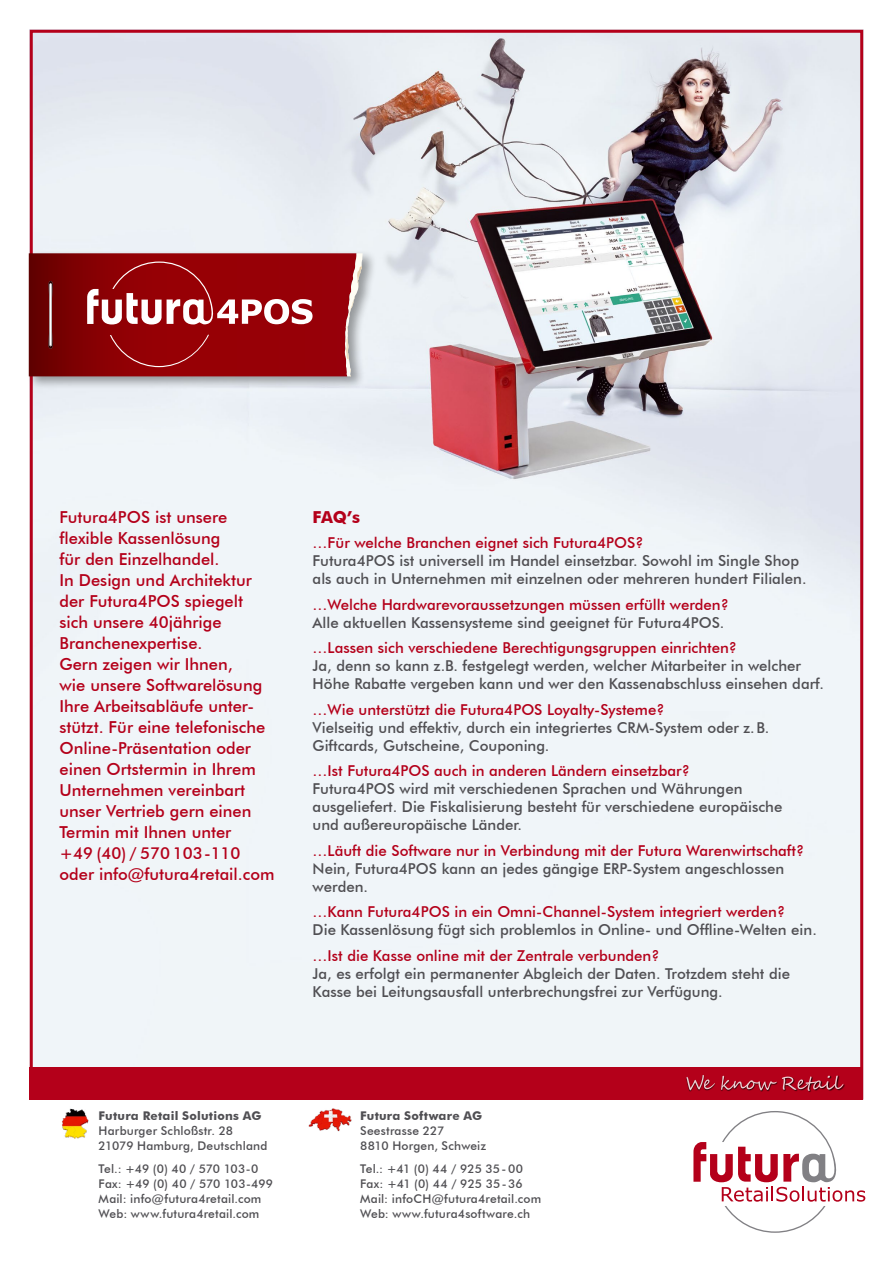
<style>
.page{position:relative;width:893px;height:1263px;background:#fff}
.page>*{position:absolute;margin:0;border:0;box-sizing:border-box;transform-origin:0 0}
.t1{font:500 16.5px/21px "Futura BT";color:#b4001a}
.t2{font:700 16.5px "Futura BT";color:#b4001a}
.t3{font:500 15px/18px "Futura BT";color:#504f53}
.t4{font:500 15px "Futura BT";color:#b4001a}
.t5{font:500 12px/15px "Futura BT";letter-spacing:.015em;color:#504f53}
.t6{font:700 12px "Futura BT";letter-spacing:.02em;color:#504f53}
</style>
<div class="page">
<img style="left:34px;top:34px;width:825px;height:1033px">
<div style="left:30px;top:1067px;width:833px;height:32px;background:#b4001a"></div>
<img style="left:689px;top:1083px;width:155px;height:9px">
<svg style="left:686px;top:1075px;width:29px;height:15px"></svg>
<svg style="left:721px;top:1075px;width:122px;height:16px"></svg>
<div style="left:27px;top:250px;width:350px;height:140px;background:#000;opacity:.37"></div>
<img style="left:62px;top:1108px;width:27px;height:31px">
<img style="left:308px;top:1108px;width:44px;height:24px">
<svg style="left:693px;top:1111px;width:172px;height:122px"></svg>
<svg style="left:29px;top:253px;width:334px;height:123px;background:#9a1f23"></svg>
<p class="t1" style="left:60px;top:506px;width:217px">Futura4POS ist unsere flexible Kassenlösung<br>für den Einzelhandel.<br>In Design und Architektur der Futura4POS spiegelt sich unsere 40jährige<br>Branchenexpertise.<br>Gern zeigen wir Ihnen,<br>wie unsere Softwarelösung<br>Ihre Arbeitsabläufe unter&shy;stützt. Für eine telefonische<br>Online-Präsentation oder einen Ortstermin in Ihrem<br>Unternehmen vereinbart unser Vertrieb gern einen<br>Termin mit Ihnen unter<br>+49 (40) / 570 103-110 oder info@futura4retail.com</p>
<p class="t2" style="left:313px;top:507px;width:49px">FAQ’s</p>
<p class="t4" style="left:313px;top:534px;width:332px">…Für welche Branchen eignet sich Futura4POS?</p>
<p class="t3" style="left:313px;top:552px;width:495px">Futura4POS ist universell im Handel einsetzbar. Sowohl im Single Shop als auch in Unternehmen mit einzelnen oder mehreren hundert Filialen.</p>
<p class="t4" style="left:313px;top:595px;width:418px">…Welche Hardwarevoraussetzungen müssen erfüllt werden?</p>
<p class="t3" style="left:313px;top:613px;width:413px">Alle aktuellen Kassensysteme sind geeignet für Futura4POS.</p>
<p class="t4" style="left:313px;top:639px;width:426px">…Lassen sich verschiedene Berechtigungsgruppen einrichten?</p>
<p class="t3" style="left:313px;top:657px;width:513px">Ja, denn so kann z.B. festgelegt werden, welcher Mitarbeiter in welcher<br>Höhe Rabatte vergeben kann und wer den Kassenabschluss einsehen darf.</p>
<p class="t4" style="left:313px;top:700px;width:353px">…Wie unterstützt die Futura4POS Loyalty-Systeme?</p>
<p class="t3" style="left:313px;top:718px;width:458px">Vielseitig und effektiv, durch ein integriertes CRM-System oder z.B.<br>Giftcards, Gutscheine, Couponing.</p>
<p class="t4" style="left:313px;top:762px;width:379px">…Ist Futura4POS auch in anderen Ländern einsetzbar?</p>
<p class="t3" style="left:313px;top:780px;width:471px">Futura4POS wird mit verschiedenen Sprachen und Währungen ausgeliefert. Die Fiskalisierung besteht für verschiedene europäische und außereuropäische Länder.</p>
<p class="t4" style="left:313px;top:841px;width:493px">…Läuft die Software nur in Verbindung mit der Futura Warenwirtschaft?</p>
<p class="t3" style="left:313px;top:859px;width:473px">Nein, Futura4POS kann an jedes gängige ERP-System angeschlossen werden.</p>
<p class="t4" style="left:313px;top:903px;width:474px">…Kann Futura4POS in ein Omni-Channel-System integriert werden?</p>
<p class="t3" style="left:313px;top:921px;width:506px">Die Kassenlösung fügt sich problemlos in Online- und Offline-Welten ein.</p>
<p class="t4" style="left:313px;top:946px;width:348px">…Ist die Kasse online mit der Zentrale verbunden?</p>
<p class="t3" style="left:313px;top:964px;width:479px">Ja, es erfolgt ein permanenter Abgleich der Daten. Trotzdem steht die<br>Kasse bei Leitungsausfall unterbrechungsfrei zur Verfügung.</p>
<p class="t6" style="left:99px;top:1108px;width:165px">Futura Retail Solutions AG</p>
<p class="t5" style="left:99px;top:1123px;width:170px">Harburger Schloßstr. 28<br>21079 Hamburg, Deutschland</p>
<p class="t5" style="left:99px;top:1161px;width:176px">Tel.: +49 (0) 40 / 570 103-0<br>Fax: +49 (0) 40 / 570 103-499<br>Mail: info@futura4retail.com<br>Web: www.futura4retail.com</p>
<p class="t6" style="left:360px;top:1108px;width:124px">Futura Software AG</p>
<p class="t5" style="left:360px;top:1123px;width:127px">Seestrasse 227<br>8810 Horgen, Schweiz</p>
<p class="t5" style="left:360px;top:1161px;width:183px">Tel.: +41 (0) 44 / 925 35-00<br>Fax: +41 (0) 44 / 925 35-36<br>Mail: infoCH@futura4retail.com<br>Web: www.futura4software.ch</p>
</div>
